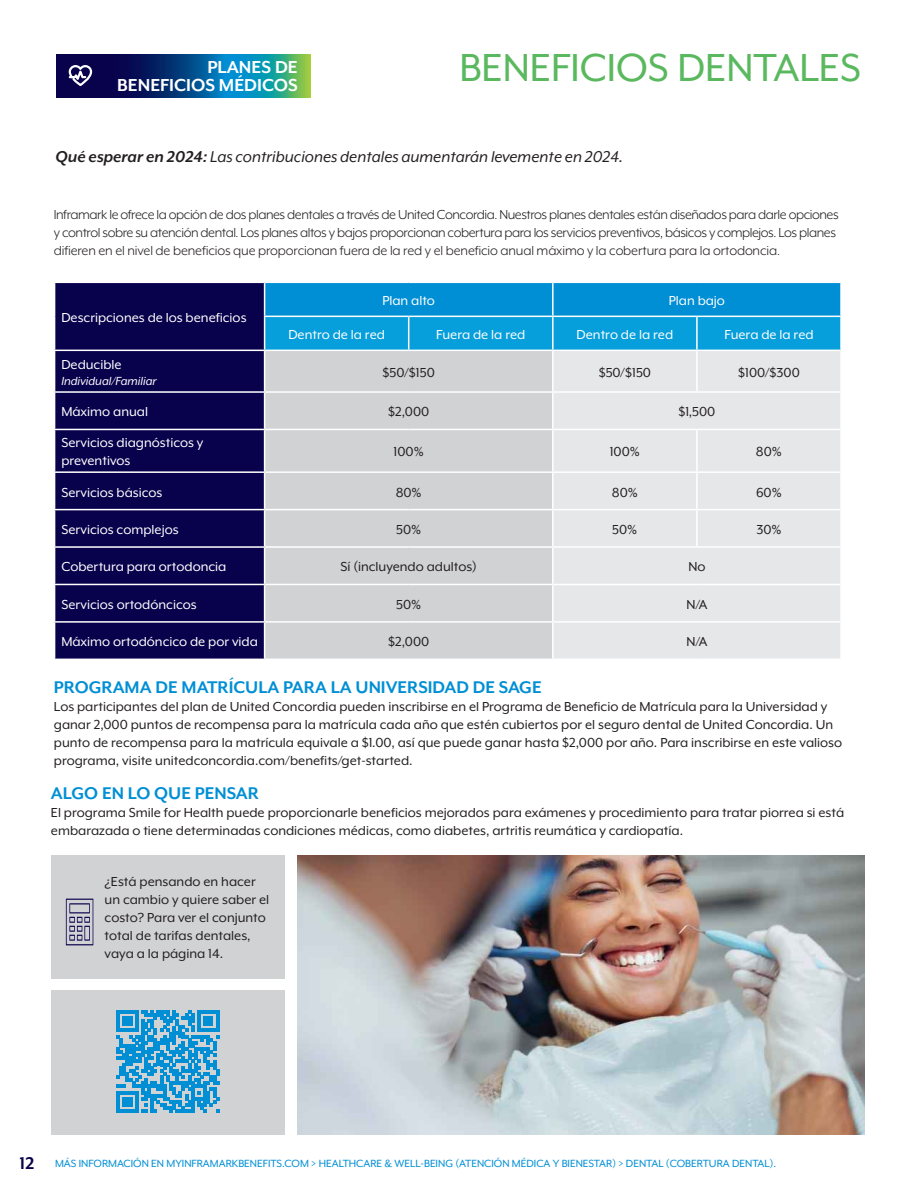
<style>
.page{position:relative;width:918px;height:1188px;background:#fff}
.page>*{position:absolute;margin:0;border:0;box-sizing:border-box;transform-origin:0 0}
.t1{font:45px "Mr Eaves XL Mod OT";color:#5ab85e}
.t2{font:700 19.95px/17.7px "Mr Eaves XL Mod OT";color:#fff;text-align:right}
.t3{font:700 19.5px "Mr Eaves XL Mod OT";color:#008fd5}
.t4{font:italic 18px "Mr Eaves XL Mod OT";color:#231f20}
.t5{font:15px/18px "Mr Eaves XL Mod OT";color:#231f20}
.t6{font:15px/18px "Mr Eaves XL Mod OT";letter-spacing:-.03em;color:#231f20}
.t7{font:15px/18px "Mr Eaves XL Mod OT";color:#fff}
.t8{font:italic 13.5px "Mr Eaves XL Mod OT";color:#fff}
.t9{font:12px "Mr Eaves XL Mod OT";color:#008fd5}
.s1{font-weight:700}
.s2{font-weight:700;font-size:19.5px;color:#08014c}
</style>
<div class="page">
<div style="left:51px;top:855px;width:234px;height:123px;background:#d1d2d4"></div>
<div style="left:51px;top:990px;width:234px;height:144px;background:#d1d2d4"></div>
<svg style="left:55px;top:283px;width:209px;height:376px;background:#110a52"></svg>
<svg style="left:265px;top:283px;width:575px;height:67px;background:#0798d8"></svg>
<div style="left:265px;top:351px;width:287px;height:308px;background:#d1d2d4"></div>
<div style="left:554px;top:351px;width:286px;height:308px;background:#e6e7e9"></div>
<hr style="left:552px;top:283px;width:2px;height:33px;background:#fff">
<hr style="left:264px;top:316px;width:145px;height:1px;background:#fff">
<hr style="left:408px;top:317px;width:1px;height:33px;background:#fff">
<hr style="left:409px;top:316px;width:144px;height:1px;background:#fff">
<hr style="left:552px;top:317px;width:2px;height:33px;background:#fff">
<hr style="left:553px;top:316px;width:144px;height:1px;background:#fff">
<hr style="left:696px;top:317px;width:2px;height:33px;background:#fff">
<hr style="left:697px;top:316px;width:145px;height:1px;background:#fff">
<hr style="left:54px;top:350px;width:211px;height:1px;background:#fff">
<hr style="left:696px;top:351px;width:2px;height:40px;background:#fff">
<hr style="left:54px;top:391px;width:211px;height:2px;background:#fff">
<hr style="left:265px;top:391px;width:144px;height:2px;background:#fff">
<hr style="left:409px;top:391px;width:144px;height:2px;background:#fff">
<hr style="left:553px;top:391px;width:144px;height:2px;background:#fff">
<hr style="left:697px;top:391px;width:145px;height:2px;background:#fff">
<hr style="left:54px;top:429px;width:211px;height:1px;background:#fff">
<hr style="left:265px;top:429px;width:144px;height:1px;background:#fff">
<hr style="left:409px;top:429px;width:144px;height:1px;background:#fff">
<hr style="left:553px;top:429px;width:144px;height:1px;background:#fff">
<hr style="left:696px;top:430px;width:2px;height:41px;background:#fff">
<hr style="left:697px;top:429px;width:145px;height:1px;background:#fff">
<hr style="left:54px;top:471px;width:211px;height:2px;background:#fff">
<hr style="left:265px;top:471px;width:144px;height:2px;background:#fff">
<hr style="left:409px;top:471px;width:144px;height:2px;background:#fff">
<hr style="left:553px;top:471px;width:144px;height:2px;background:#fff">
<hr style="left:696px;top:473px;width:2px;height:36px;background:#fff">
<hr style="left:697px;top:471px;width:145px;height:2px;background:#fff">
<hr style="left:54px;top:509px;width:211px;height:1px;background:#fff">
<hr style="left:265px;top:509px;width:144px;height:1px;background:#fff">
<hr style="left:409px;top:509px;width:144px;height:1px;background:#fff">
<hr style="left:553px;top:509px;width:144px;height:1px;background:#fff">
<hr style="left:696px;top:510px;width:2px;height:36px;background:#fff">
<hr style="left:697px;top:509px;width:145px;height:1px;background:#fff">
<hr style="left:54px;top:546px;width:211px;height:2px;background:#fff">
<hr style="left:265px;top:546px;width:144px;height:2px;background:#fff">
<hr style="left:409px;top:546px;width:144px;height:2px;background:#fff">
<hr style="left:553px;top:546px;width:144px;height:2px;background:#fff">
<hr style="left:697px;top:546px;width:145px;height:2px;background:#fff">
<hr style="left:54px;top:584px;width:211px;height:1px;background:#fff">
<hr style="left:265px;top:584px;width:144px;height:1px;background:#fff">
<hr style="left:409px;top:584px;width:144px;height:1px;background:#fff">
<hr style="left:553px;top:584px;width:144px;height:1px;background:#fff">
<hr style="left:697px;top:584px;width:145px;height:1px;background:#fff">
<hr style="left:54px;top:621px;width:211px;height:2px;background:#fff">
<hr style="left:265px;top:621px;width:144px;height:2px;background:#fff">
<hr style="left:409px;top:621px;width:144px;height:2px;background:#fff">
<hr style="left:553px;top:621px;width:144px;height:2px;background:#fff">
<hr style="left:697px;top:621px;width:145px;height:2px;background:#fff">
<img style="left:297px;top:855px;width:567px;height:279px">
<svg style="left:66px;top:899px;width:27px;height:46px"></svg>
<svg style="left:117px;top:1010px;width:102px;height:103px"></svg>
<svg style="left:57px;top:54px;width:253px;height:43px;background:#0f527d"></svg>
<svg style="left:68px;top:64px;width:25px;height:23px"></svg>
<h2 class="t2" style="left:117px;top:58px;width:182px">PLANES DE<br>BENEFICIOS MÉDICOS</h2>
<h1 class="t1" style="left:459px;top:43px;width:403px">BENEFICIOS DENTALES</h1>
<p class="t4" style="left:55px;top:146px;width:569px"><span class="s1">Qué esperar en 2024:</span> Las contribuciones dentales aumentarán levemente en 2024.</p>
<p class="t6" style="left:54px;top:206px;width:786px">Inframark le ofrece la opción de dos planes dentales a través de United Concordia. Nuestros planes dentales están diseñados para darle opciones y control sobre su atención dental. Los planes altos y bajos proporcionan cobertura para los servicios preventivos, básicos y complejos. Los planes difieren en el nivel de beneficios que proporcionan fuera de la red y el beneficio anual máximo y la cobertura para la ortodoncia.</p>
<p class="t7" style="left:61px;top:308px;width:187px">Descripciones de los beneficios</p>
<p class="t7" style="left:61px;top:355px;width:62px">Deducible</p>
<p class="t8" style="left:61px;top:374px;width:97px">Individual/Familiar</p>
<p class="t7" style="left:382px;top:291px;width:54px">Plan alto</p>
<p class="t7" style="left:669px;top:291px;width:58px">Plan bajo</p>
<p class="t7" style="left:288px;top:325px;width:98px">Dentro de la red</p>
<p class="t7" style="left:436px;top:325px;width:91px">Fuera de la red</p>
<p class="t7" style="left:577px;top:325px;width:98px">Dentro de la red</p>
<p class="t7" style="left:724px;top:325px;width:91px">Fuera de la red</p>
<p class="t5" style="left:383px;top:363px;width:54px">$50/$150</p>
<p class="t5" style="left:599px;top:363px;width:54px">$50/$150</p>
<p class="t5" style="left:738px;top:363px;width:63px">$100/$300</p>
<p class="t7" style="left:61px;top:403px;width:88px">Máximo anual</p>
<p class="t5" style="left:388px;top:403px;width:43px">$2,000</p>
<p class="t5" style="left:678px;top:403px;width:39px">$1,500</p>
<p class="t7" style="left:61px;top:434px;width:144px">Servicios diagnósticos y preventivos</p>
<p class="t5" style="left:394px;top:443px;width:32px">100%</p>
<p class="t5" style="left:610px;top:443px;width:32px">100%</p>
<p class="t5" style="left:756px;top:443px;width:28px">80%</p>
<p class="t7" style="left:61px;top:483px;width:103px">Servicios básicos</p>
<p class="t5" style="left:396px;top:483px;width:28px">80%</p>
<p class="t5" style="left:612px;top:483px;width:28px">80%</p>
<p class="t5" style="left:756px;top:483px;width:27px">60%</p>
<p class="t7" style="left:61px;top:520px;width:119px">Servicios complejos</p>
<p class="t5" style="left:396px;top:520px;width:27px">50%</p>
<p class="t5" style="left:612px;top:520px;width:27px">50%</p>
<p class="t5" style="left:756px;top:520px;width:27px">30%</p>
<p class="t7" style="left:61px;top:558px;width:167px">Cobertura para ortodoncia</p>
<p class="t5" style="left:340px;top:558px;width:138px">Sí (incluyendo adultos)</p>
<p class="t5" style="left:688px;top:558px;width:19px">No</p>
<p class="t7" style="left:61px;top:595px;width:137px">Servicios ortodóncicos</p>
<p class="t5" style="left:396px;top:595px;width:27px">50%</p>
<p class="t5" style="left:686px;top:595px;width:23px">N/A</p>
<p class="t7" style="left:61px;top:633px;width:198px">Máximo ortodóncico de por vida</p>
<p class="t5" style="left:388px;top:633px;width:43px">$2,000</p>
<p class="t5" style="left:686px;top:633px;width:23px">N/A</p>
<h3 class="t3" style="left:54px;top:676px;width:489px">PROGRAMA DE MATRÍCULA PARA LA UNIVERSIDAD DE SAGE</h3>
<p class="t5" style="left:54px;top:697px;width:790px">Los participantes del plan de United Concordia pueden inscribirse en el Programa de Beneficio de Matrícula para la Universidad y ganar 2,000 puntos de recompensa para la matrícula cada año que estén cubiertos por el seguro dental de United Concordia. Un punto de recompensa para la matrícula equivale a $1.00, así que puede ganar hasta $2,000 por año. Para inscribirse en este valioso programa, visite unitedconcordia.com/benefits/get-started.</p>
<h3 class="t3" style="left:51px;top:783px;width:210px">ALGO EN LO QUE PENSAR</h3>
<p class="t5" style="left:51px;top:804px;width:795px">El programa Smile for Health puede proporcionarle beneficios mejorados para exámenes y procedimiento para tratar piorrea si está embarazada o tiene determinadas condiciones médicas, como diabetes, artritis reumática y cardiopatía.</p>
<p class="t5" style="left:105px;top:872px;width:166px">¿Está pensando en hacer un cambio y quiere saber el costo? Para ver el conjunto total de tarifas dentales, vaya a la página 14.</p>
<p class="t9" style="left:20px;top:1157px;width:758px"><span class="s2">12</span> MÁS INFORMACIÓN EN MYINFRAMARKBENEFITS.COM &gt; HEALTHCARE &amp; WELL-BEING (ATENCIÓN MÉDICA Y BIENESTAR) &gt; DENTAL (COBERTURA DENTAL).</p>
</div>
